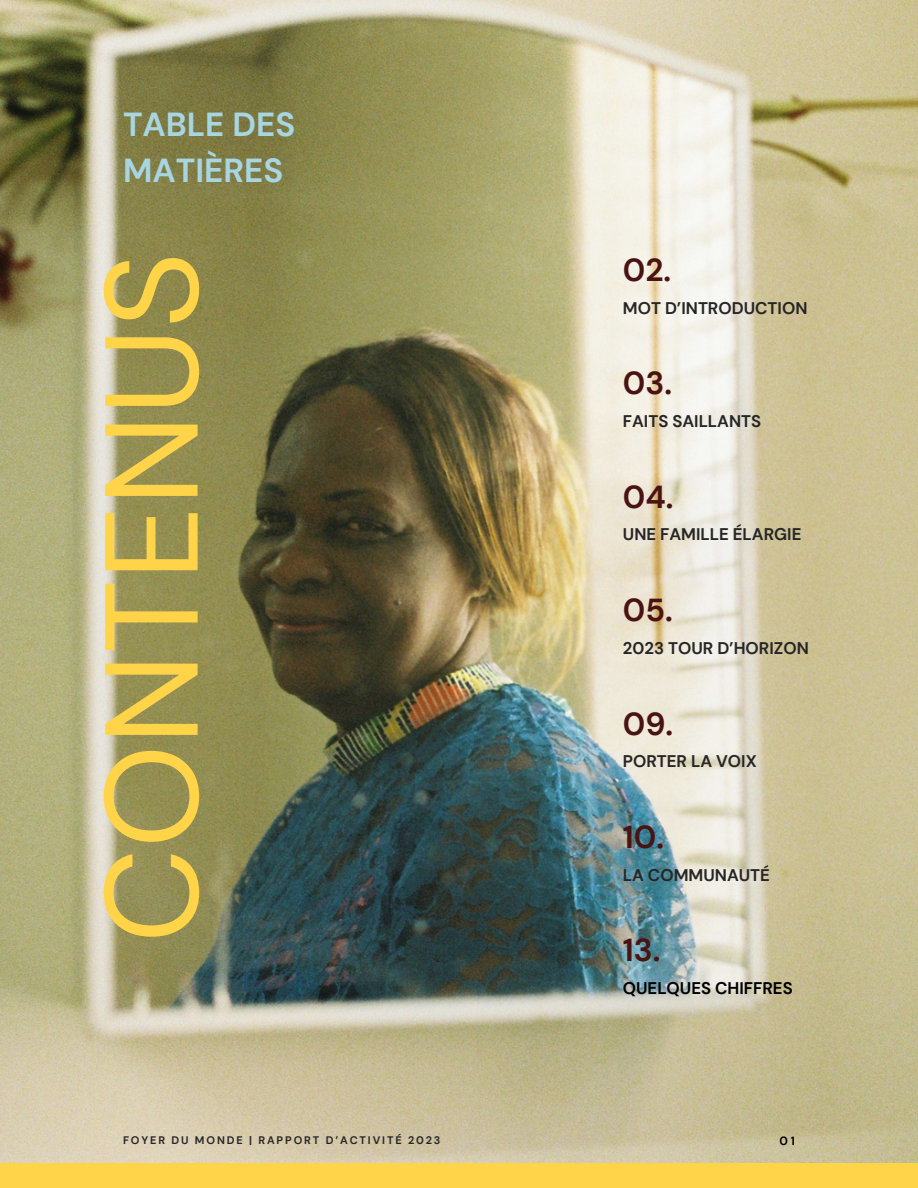
<style>
.page{position:relative;width:918px;height:1188px;background:#fff}
.page>*{position:absolute;margin:0;border:0;box-sizing:border-box;transform-origin:0 0}
.t1{font:131.85px "DM Sans";color:#ffd449}
.t2{font:700 33.3px/46.2px "DM Sans";color:#a8d5e2}
.t3{font:700 31.8px "DM Sans";color:#4a1313}
.t4{font:700 16.8px "DM Sans";color:#262626}
.t5{font:700 16.8px "DM Sans";color:#000}
.t6{font:700 12px "DM Sans";color:#000}
.t7{font:700 10.95px "DM Sans";letter-spacing:.17em;color:#262626}
</style>
<div class="page">
<div style="left:0;top:1147px;width:918px;height:41px;background:#ffd449"></div>
<img style="left:0;top:0;width:918px;height:1162px">
<h3 class="t2" style="left:123px;top:102px;width:174px">TABLE DES<br>MATIÈRES</h3>
<p class="t1" style="left:67px;top:943px;width:692px;rotate:-90deg">CONTENUS</p>
<h1 class="t3" style="left:623px;top:249px;width:50px">02.</h1>
<h2 class="t4" style="left:623px;top:297px;width:186px">MOT D’INTRODUCTION</h2>
<h3 class="t3" style="left:623px;top:363px;width:51px">03.</h3>
<h4 class="t4" style="left:623px;top:410px;width:140px">FAITS SAILLANTS</h4>
<h3 class="t3" style="left:623px;top:476px;width:52px">04.</h3>
<h4 class="t4" style="left:623px;top:524px;width:180px">UNE FAMILLE ÉLARGIE</h4>
<p class="t3" style="left:623px;top:590px;width:51px">05.</p>
<h4 class="t4" style="left:623px;top:637px;width:188px">2023 TOUR D’HORIZON</h4>
<h3 class="t3" style="left:623px;top:703px;width:52px">09.</h3>
<h4 class="t4" style="left:623px;top:751px;width:135px">PORTER LA VOIX</h4>
<h3 class="t3" style="left:623px;top:816px;width:43px">10.</h3>
<h4 class="t4" style="left:623px;top:864px;width:149px">LA COMMUNAUTÉ</h4>
<h3 class="t3" style="left:623px;top:930px;width:39px">13.</h3>
<h4 class="t5" style="left:623px;top:977px;width:171px">QUELQUES CHIFFRES</h4>
<h4 class="t7" style="left:123px;top:1133px;width:319px">FOYER DU MONDE | RAPPORT D’ACTIVITÉ 2023</h4>
<h3 class="t6" style="left:779px;top:1133px;width:17px">01</h3>
</div>
